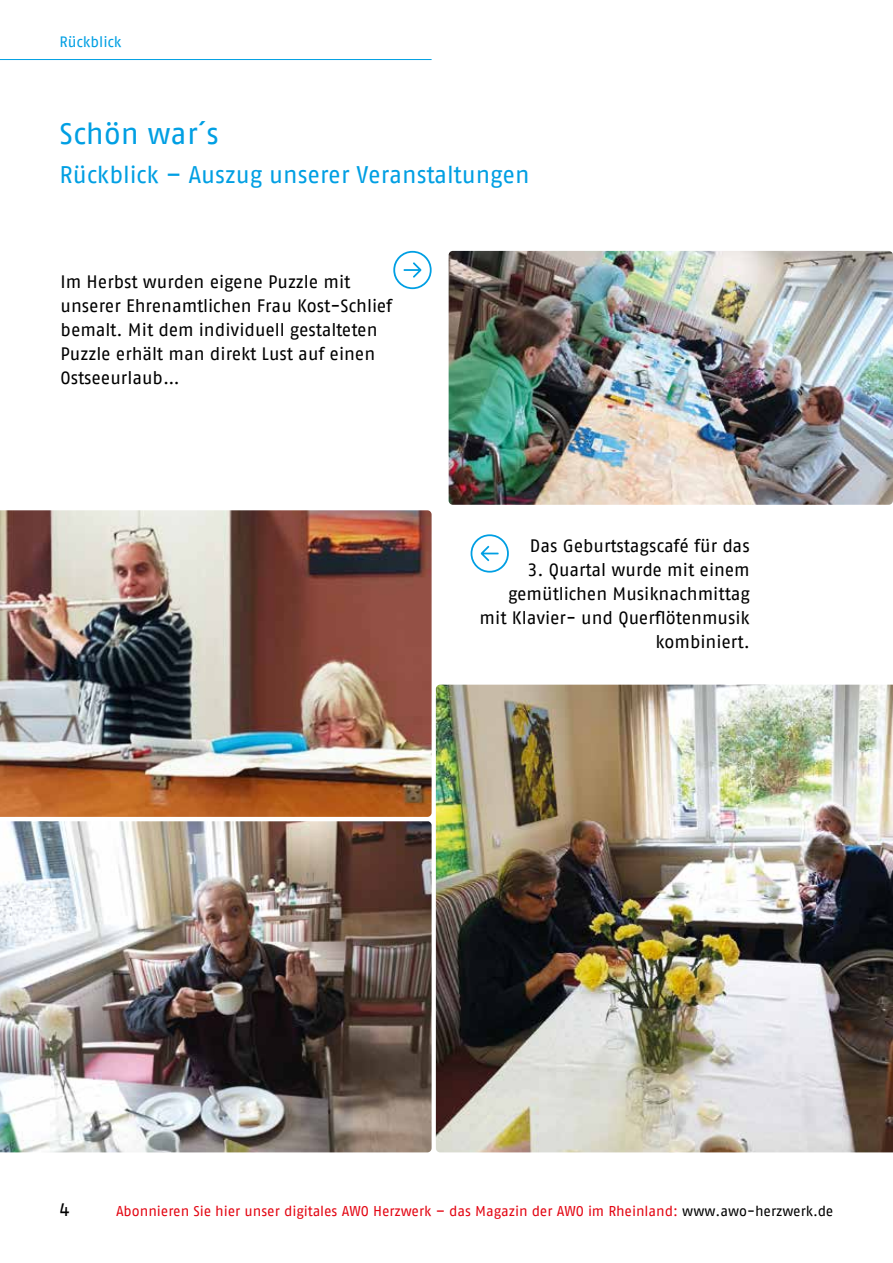
<style>
.page{position:relative;width:893px;height:1263px;background:#fff}
.page>*{position:absolute;margin:0;border:0;box-sizing:border-box;transform-origin:0 0}
.t1{font:30px "AWO Fago Office";color:#009fe3}
.t2{font:24px "AWO Fago Office";letter-spacing:-.005em;color:#009fe3}
.t3{font:18px/24px "AWO Fago Office";color:#000}
.t4{font:15px "AWO Fago Office";letter-spacing:-.005em;color:#009fe3}
.t5{font:14.25px "AWO Fago Office";color:#e30613}
.s1{color:#000}
</style>
<div class="page">
<img style="left:449px;top:251px;width:444px;height:254px">
<img style="left:0;top:510px;width:432px;height:307px">
<img style="left:0;top:821px;width:432px;height:331px">
<img style="left:436px;top:685px;width:457px;height:467px">
<svg style="left:393px;top:251px;width:39px;height:38px"></svg>
<svg style="left:471px;top:534px;width:38px;height:39px"></svg>
<hr style="left:0;top:59px;width:432px;height:1px;background:#009fe3">
<p class="t4" style="left:60px;top:33px;width:64px">Rückblick</p>
<h1 class="t1" style="left:60px;top:117px;width:161px">Schön war´s</h1>
<h2 class="t2" style="left:60px;top:161px;width:471px">Rückblick – Auszug unserer Veranstaltungen</h2>
<p class="t3" style="left:61px;top:270px;width:333px">Im Herbst wurden eigene Puzzle mit unserer Ehrenamtlichen Frau Kost-Schlief bemalt. Mit dem individuell gestalteten Puzzle erhält man direkt Lust auf einen Ostseeurlaub…</p>
<p class="t3" style="left:530px;top:534px;width:222px">Das Geburtstagscafé für das</p>
<p class="t3" style="left:480px;top:558px;width:272px;text-align:right">3. Quartal wurde mit einem gemütlichen Musiknachmittag mit Klavier- und Querflötenmusik kombiniert.</p>
<p class="t3" style="left:60px;top:1197px;width:12px">4</p>
<p class="t5" style="left:116px;top:1202px;width:719px">Abonnieren Sie hier unser digitales AWO Herzwerk – das Magazin der AWO im Rheinland: <span class="s1">www.awo-herzwerk.de</span></p>
</div>
